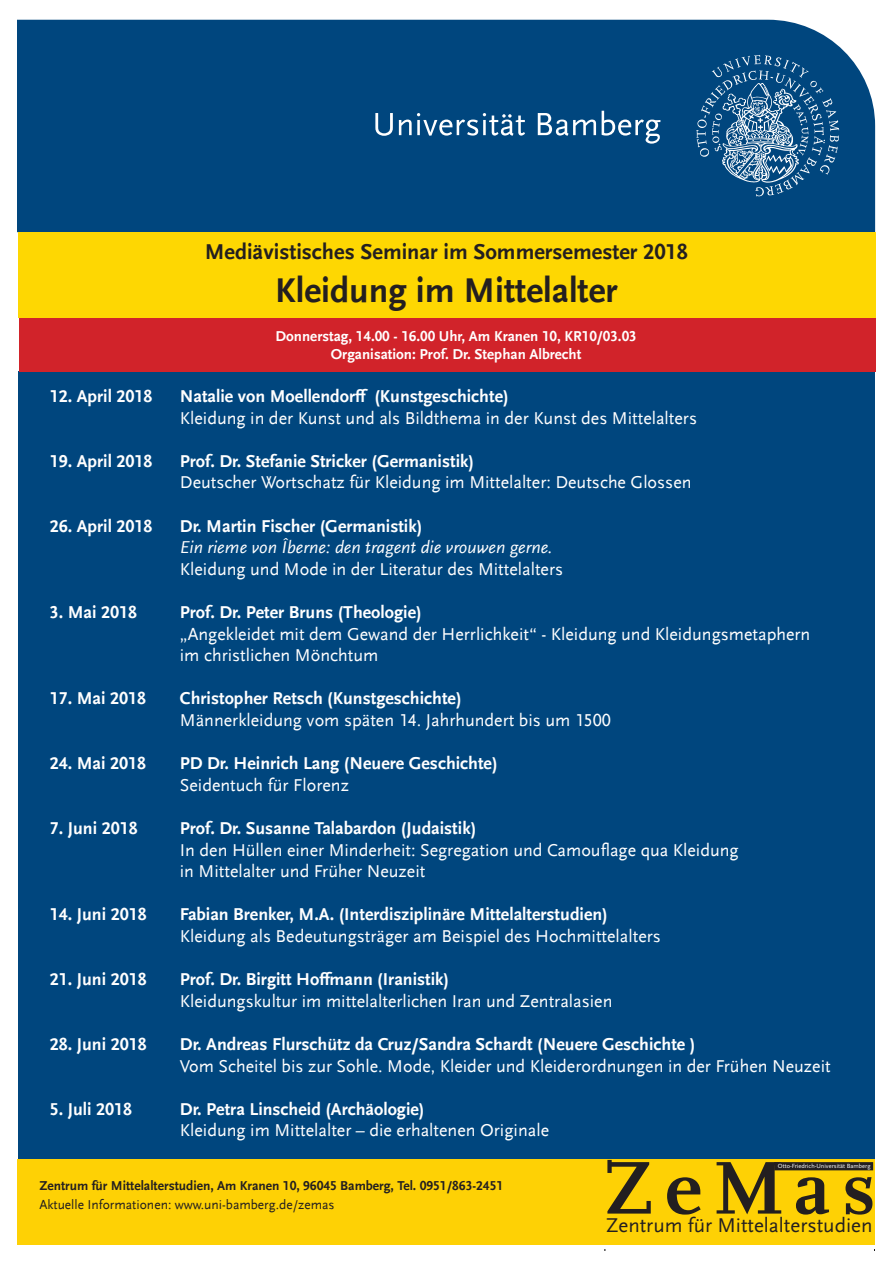
<style>
.page{position:relative;width:893px;height:1263px;background:#fff}
.page>*{position:absolute;margin:0;border:0;box-sizing:border-box;transform-origin:0 0}
.t1{font:700 78px "UB Scala";letter-spacing:.14em;color:#231f20}
.t2{font:700 36px "UB Scala Sans";color:#231f20}
.t3{font:700 22.5px "UB Scala Sans";color:#231f20}
.t4{font:20.77px "UB Scala Sans";color:#231f20}
.t5{font:18px/21.6px "UB Scala Sans";color:#fff}
.t6{font:700 18px "UB Scala Sans";color:#fff}
.t7{font:italic 18px/21.6px "UB Scala Sans";color:#fff}
.t8{font:700 15px "UB Scala Sans";color:#fff}
.Unterzeichner{font:700 13.5px "UB Scala Sans";color:#231f20}
.Unterzeichner-2{font:13.5px "UB Scala Sans";color:#231f20}
.t9{font:6.3px "UB Scala Sans";color:#fff}
.s1{font-weight:700}
.s2{font-style:normal}
</style>
<div class="page">
<div style="left:18px;top:371px;width:857px;height:788px;background:#00467e"></div>
<div style="left:17px;top:1159px;width:858px;height:86px;background:#fed105"></div>
<div style="left:19px;top:318px;width:856px;height:53px;background:#d1232a"></div>
<div style="left:775px;top:1163px;width:97px;height:6px;background:#231f20"></div>
<div style="left:774px;top:1162px;width:99px;height:8px;border:2px solid #231f20"></div>
<div style="left:18px;top:20px;width:857px;height:212px;background:#00467e"></div>
<svg style="left:696px;top:55px;width:143px;height:141px;background:#2c6694"></svg>
<svg style="left:375px;top:113px;width:18px;height:23px"></svg>
<svg style="left:399px;top:113px;width:126px;height:23px"></svg>
<svg style="left:538px;top:113px;width:58px;height:23px"></svg>
<svg style="left:602px;top:111px;width:58px;height:33px"></svg>
<div style="left:18px;top:232px;width:857px;height:86px;background:#fed702"></div>
<p class="t3" style="left:205px;top:238px;width:485px">Mediävistisches Seminar im Sommersemester 2018</p>
<p class="t2" style="left:275px;top:269px;width:344px">Kleidung im Mittelalter</p>
<p class="t8" style="left:276px;top:327px;width:363px">Donnerstag, 14.00 - 16.00 Uhr, Am Kranen 10, KR10/03.03</p>
<p class="t8" style="left:331px;top:345px;width:252px">Organisation: Prof. Dr. Stephan Albrecht</p>
<p class="t6" style="left:50px;top:386px;width:104px">12. April 2018</p>
<p class="t5" style="left:180px;top:385px;width:519px"><span class="s1">Natalie von Moellendorff (Kunstgeschichte)<br></span>Kleidung in der Kunst und als Bildthema in der Kunst des Mittelalters</p>
<p class="t6" style="left:50px;top:450px;width:104px">19. April 2018</p>
<p class="t6" style="left:180px;top:450px;width:296px">Prof. Dr. Stefanie Stricker (Germanistik)</p>
<p class="t5" style="left:180px;top:472px;width:513px">Deutscher Wortschatz für Kleidung im Mittelalter: Deutsche Glossen</p>
<p class="t6" style="left:50px;top:515px;width:104px">26. April 2018</p>
<p class="t6" style="left:180px;top:515px;width:244px">Dr. Martin Fischer (Germanistik)</p>
<p class="t7" style="left:180px;top:536px;width:385px">Ein rieme von Îberne: den tragent die vrouwen gerne.<br><span class="s2">Kleidung und Mode in der Literatur des Mittelalters</span></p>
<p class="t6" style="left:50px;top:602px;width:89px">3. Mai 2018</p>
<p class="t6" style="left:180px;top:602px;width:243px">Prof. Dr. Peter Bruns (Theologie)</p>
<p class="t5" style="left:180px;top:623px;width:632px">„Angekleidet mit dem Gewand der Herrlichkeit“ - Kleidung und Kleidungsmetaphern im christlichen Mönchtum</p>
<p class="t6" style="left:50px;top:688px;width:98px">17. Mai 2018</p>
<p class="t6" style="left:180px;top:688px;width:283px">Christopher Retsch (Kunstgeschichte)</p>
<p class="t5" style="left:180px;top:709px;width:432px">Männerkleidung vom späten 14. Jahrhundert bis um 1500</p>
<p class="t6" style="left:50px;top:753px;width:98px">24. Mai 2018</p>
<p class="t6" style="left:180px;top:753px;width:319px">PD Dr. Heinrich Lang (Neuere Geschichte)</p>
<p class="t5" style="left:180px;top:774px;width:171px">Seidentuch für Florenz</p>
<p class="t6" style="left:50px;top:818px;width:89px">7. Juni 2018</p>
<p class="t6" style="left:180px;top:818px;width:298px">Prof. Dr. Susanne Talabardon (Judaistik)</p>
<p class="t5" style="left:180px;top:839px;width:560px">In den Hüllen einer Minderheit: Segregation und Camouflage qua Kleidung in Mittelalter und Früher Neuzeit</p>
<p class="t6" style="left:50px;top:904px;width:98px">14. Juni 2018</p>
<p class="t6" style="left:180px;top:904px;width:429px">Fabian Brenker, M.A. (Interdisziplinäre Mittelalterstudien)</p>
<p class="t5" style="left:180px;top:925px;width:483px">Kleidung als Bedeutungsträger am Beispiel des Hochmittelalters</p>
<p class="t6" style="left:50px;top:969px;width:98px">21. Juni 2018</p>
<p class="t6" style="left:180px;top:969px;width:271px">Prof. Dr. Birgitt Hoffmann (Iranistik)</p>
<p class="t5" style="left:180px;top:990px;width:434px">Kleidungskultur im mittelalterlichen Iran und Zentralasien</p>
<p class="t6" style="left:50px;top:1034px;width:98px">28. Juni 2018</p>
<p class="t6" style="left:180px;top:1034px;width:517px">Dr. Andreas Flurschütz da Cruz/Sandra Schardt (Neuere Geschichte )</p>
<p class="t5" style="left:180px;top:1055px;width:652px">Vom Scheitel bis zur Sohle. Mode, Kleider und Kleiderordnungen in der Frühen Neuzeit</p>
<p class="t6" style="left:50px;top:1098px;width:84px">5. Juli 2018</p>
<p class="t5" style="left:180px;top:1098px;width:371px"><span class="s1">Dr. Petra Linscheid (Archäologie)<br></span>Kleidung im Mittelalter – die erhaltenen Originale</p>
<p class="Unterzeichner" style="left:39px;top:1178px;width:465px">Zentrum für Mittelalterstudien, Am Kranen 10, 96045 Bamberg, Tel. 0951/863-2451</p>
<p class="Unterzeichner-2" style="left:39px;top:1197px;width:297px">Aktuelle Informationen: www.uni-bamberg.de/zemas</p>
<p class="t1" style="left:603px;top:1142px;width:274px">ZeMas</p>
<p class="t4" style="left:606px;top:1213px;width:268px">Zentrum für Mittelalterstudien</p>
<p class="t9" style="left:778px;top:1162px;width:94px">Otto-Friedrich-Universität Bamberg</p>
</div>
